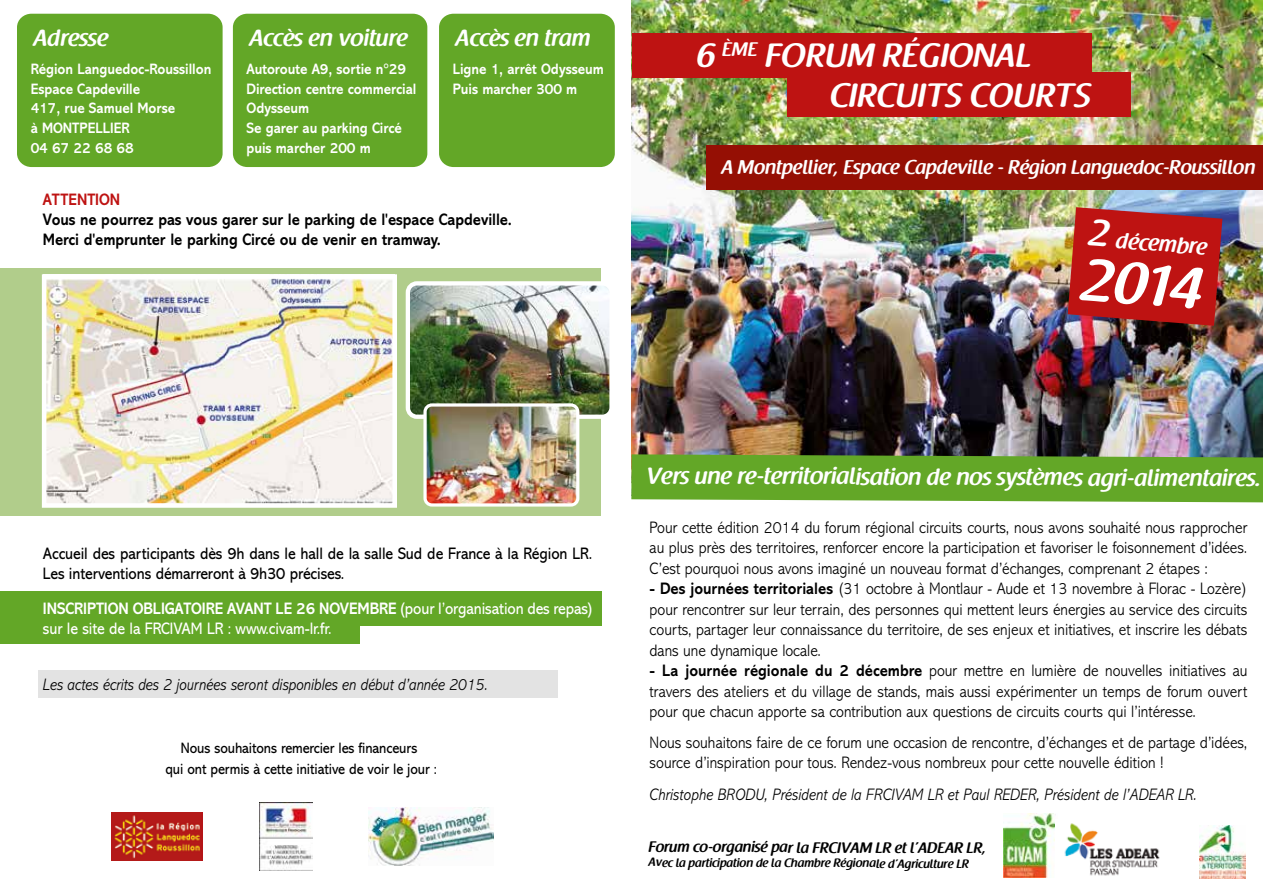
<style>
.page{position:relative;width:1263px;height:893px;background:#fff}
.page>*{position:absolute;margin:0;border:0;box-sizing:border-box;transform-origin:0 0}
.t1{font:600 58.95px "Raspoutine";color:#fff}
.t2{font:600 33.45px/40.2px "Raspoutine";color:#fff}
.t3{font:600 23.55px "Raspoutine";color:#fff}
.t4{font:600 23.4px "Raspoutine";color:#fff}
.t5{font:600 22.35px "Raspoutine";color:#fff}
.t6{font:600 19.8px "Raspoutine";color:#fff}
.t7{font:300 16.65px/20.5px "Abadi";color:#000;text-align:justify;scale:.9 1}
.t8{font:italic 300 16.65px "Abadi";color:#000;scale:.9 1}
.t9{font:16.65px/20.1px "Abadi";letter-spacing:-.005em;color:#000;scale:.9 1}
.t10{font:700 16.65px/20.1px "Abadi";letter-spacing:-.005em;color:#000;scale:.9 1}
.t11{font:16.65px/20.1px "Abadi";letter-spacing:-.005em;color:#fff;scale:.9 1}
.t12{font:700 16.65px "Abadi";letter-spacing:-.005em;color:#be1312;scale:.9 1}
.t13{font:700 15.15px/19.8px "Abadi";letter-spacing:-.005em;color:#fff;scale:.9 1}
.t14{font:15.15px/20.9px "Abadi";letter-spacing:-.005em;color:#000;text-align:center;scale:.9 1}
.t15{font:600 15.15px "Raspoutine";color:#000}
.t16{font:600 12.15px "Raspoutine";color:#000}
.s1{font-size:37.05px}
.s2{font-weight:700}
</style>
<div class="page">
<div style="left:0;top:591px;width:601px;height:35px;background:#63a727"></div>
<div style="left:0;top:616px;width:359px;height:28px;background:#63a727"></div>
<div style="left:39px;top:671px;width:519px;height:27px;background:#e3e3e3"></div>
<img style="left:631px;top:0;width:632px;height:454px">
<div style="left:632px;top:34px;width:459px;height:44px;background:#be1312"></div>
<div style="left:787px;top:73px;width:343px;height:44px;background:#be1312"></div>
<div style="left:707px;top:145px;width:556px;height:45px;background:#950f04"></div>
<svg style="left:1068px;top:207px;width:154px;height:119px;background:#b52121"></svg>
<div style="left:17px;top:14px;width:206px;height:153px;background:#63a727;border-radius:14px"></div>
<div style="left:233px;top:14px;width:194px;height:153px;background:#63a727;border-radius:14px"></div>
<div style="left:439px;top:14px;width:176px;height:153px;background:#63a727;border-radius:14px"></div>
<div style="left:0;top:269px;width:601px;height:247px;background:#b1cd8b"></div>
<img style="left:48px;top:280px;width:343px;height:222px">
<div style="left:42px;top:274px;width:355px;height:234px;border:5px solid #fff"></div>
<img style="left:411px;top:286px;width:198px;height:128px">
<div style="left:406px;top:281px;width:208px;height:138px;border:4px solid #fff;border-radius:9px"></div>
<img style="left:427px;top:405px;width:151px;height:98px">
<div style="left:423px;top:403px;width:156px;height:104px;border:3px solid #fff;border-radius:7px"></div>
<img style="left:111px;top:812px;width:91px;height:48px">
<img style="left:369px;top:807px;width:124px;height:58px">
<img style="left:259px;top:802px;width:53px;height:68px">
<svg style="left:631px;top:454px;width:632px;height:48px;background:#67a62f"></svg>
<img style="left:1003px;top:813px;width:52px;height:64px">
<img style="left:1064px;top:823px;width:96px;height:53px">
<img style="left:1200px;top:826px;width:46px;height:52px">
<h3 class="t4" style="left:33px;top:25px;width:76px">Adresse</h3>
<p class="t13" style="left:31px;top:59px;width:202px">Région Languedoc-Roussillon<br>Espace Capdeville<br>417, rue Samuel Morse<br>à MONTPELLIER<br>04 67 22 68 68</p>
<h3 class="t4" style="left:249px;top:25px;width:160px">Accès en voiture</h3>
<p class="t13" style="left:247px;top:59px;width:190px">Autoroute A9, sortie n°29<br>Direction centre commercial<br>Odysseum<br>Se garer au parking Circé puis marcher 200 m</p>
<h3 class="t4" style="left:455px;top:25px;width:137px">Accès en tram</h3>
<p class="t13" style="left:453px;top:59px;width:169px">Ligne 1, arrêt Odysseum<br>Puis marcher 300 m</p>
<p class="t12" style="left:43px;top:190px;width:87px">ATTENTION</p>
<p class="t10" style="left:43px;top:210px;width:522px">Vous ne pourrez pas vous garer sur le parking de l'espace Capdeville.<br>Merci d'emprunter le parking Circé ou de venir en tramway.</p>
<h2 class="t2" style="left:830px;top:36px;width:263px;text-indent:-134px">6 <sup>ÈME</sup> FORUM RÉGIONAL<br>CIRCUITS COURTS</h2>
<p class="t6" style="left:721px;top:157px;width:535px">A Montpellier, Espace Capdeville - Région Languedoc-Roussillon</p>
<h3 class="t5" style="left:1089px;top:225px;width:121px;rotate:5deg"><span class="s1">2</span> décem bre</h3>
<h1 class="t1" style="left:1083px;top:246px;width:120px;rotate:5deg">2014</h1>
<p class="t9" style="left:43px;top:543px;width:612px">Accueil des participants dès 9h dans le hall de la salle Sud de France à la Région LR.<br>Les interventions démarreront à 9h30 précises.</p>
<p class="t11" style="left:43px;top:599px;width:612px"><span class="s2">INSCRIPTION OBLIGATOIRE AVANT LE 26 NOVEMBRE</span> (pour l’organisation des repas) sur le site de la FRCIVAM LR : www.civam-lr.fr.</p>
<p class="t8" style="left:43px;top:675px;width:496px">Les actes écrits des 2 journées seront disponibles en début d’année 2015.</p>
<p class="t14" style="left:165px;top:738px;width:303px">Nous souhaitons remercier les financeurs<br>qui ont permis à cette initiative de voir le jour :</p>
<h3 class="t3" style="left:647px;top:464px;width:616px">Vers une re-territorialisation de nos systèmes agri-alimentaires.</h3>
<p class="t7" style="left:650px;top:517px;width:666px">Pour cette édition 2014 du forum régional circuits courts, nous avons souhaité nous rapprocher au plus près des territoires, renforcer encore la participation et favoriser le foisonnement d’idées.<br>C’est pourquoi nous avons imaginé un nouveau format d’échanges, comprenant 2 étapes :</p>
<p class="t7" style="left:650px;top:579px;width:666px"><span class="s2">- Des journées territoriales</span> (31 octobre à Montlaur - Aude et 13 novembre à Florac - Lozère) pour rencontrer sur leur terrain, des personnes qui mettent leurs énergies au service des circuits courts, partager leur connaissance du territoire, de ses enjeux et initiatives, et inscrire les débats dans une dynamique locale.</p>
<p class="t7" style="left:650px;top:661px;width:666px"><span class="s2">- La journée régionale du 2 décembre</span> pour mettre en lumière de nouvelles initiatives au travers des ateliers et du village de stands, mais aussi expérimenter un temps de forum ouvert pour que chacun apporte sa contribution aux questions de circuits courts qui l’intéresse.</p>
<p class="t7" style="left:650px;top:732px;width:666px">Nous souhaitons faire de ce forum une occasion de rencontre, d’échanges et de partage d’idées, source d’inspiration pour tous. Rendez-vous nombreux pour cette nouvelle édition !</p>
<p class="t8" style="left:650px;top:786px;width:610px">Christophe BRODU, Président de la FRCIVAM LR et Paul REDER, Président de l’ADEAR LR.</p>
<p class="t15" style="left:648px;top:839px;width:339px">Forum co-organisé par la FRCIVAM LR et l’ADEAR LR,</p>
<p class="t16" style="left:648px;top:856px;width:322px">Avec la participation de la Chambre Régionale d’Agriculture LR</p>
</div>
